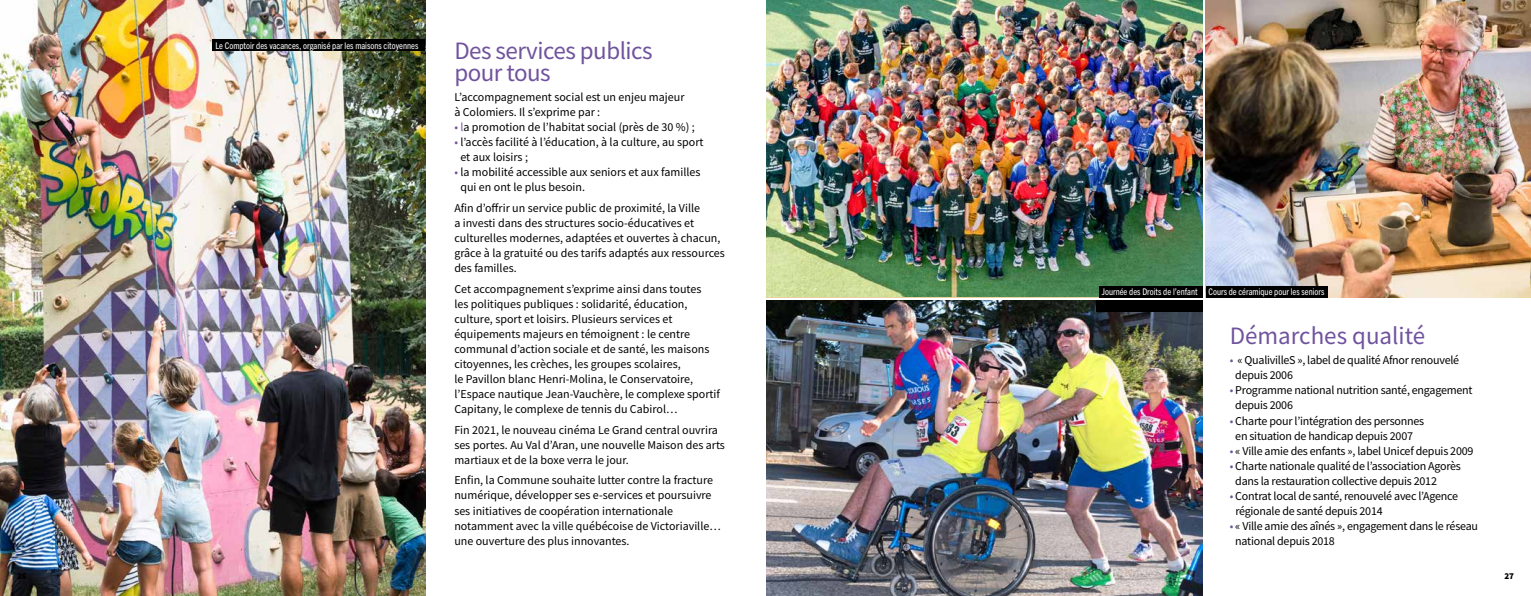
<style>
.page{position:relative;width:1531px;height:596px;background:#fff}
.page>*{position:absolute;margin:0;border:0;box-sizing:border-box;transform-origin:0 0}
.t1{font:25px/22px "Source Sans Pro";letter-spacing:-.02em;color:#70539e}
.t2{font:25px "Source Sans Pro";color:#70539e}
.t3{font:12px/15px "Source Sans Pro";color:#000}
.t4{font:12px/15px "Source Sans Pro";letter-spacing:-.02em;color:#000}
.t5{font:condensed 9.2px "Trade Gothic Next LT Pro";color:#fff}
.t6{font:900 9px "Source Sans Pro";color:#000}
.s1{color:#70539e}
</style>
<div class="page">
<img style="left:1205px;top:0;width:326px;height:297px">
<img style="left:766px;top:0;width:437px;height:297px">
<img style="left:766px;top:300px;width:437px;height:295px">
<img style="left:0;top:0;width:425px;height:595px">
<div style="left:1099px;top:286px;width:104px;height:11px;background:#000"></div>
<div style="left:1205px;top:286px;width:122px;height:11px;background:#000"></div>
<div style="left:1096px;top:300px;width:107px;height:11px;background:#000"></div>
<div style="left:213px;top:40px;width:212px;height:11px;background:#000"></div>
<p class="t5" style="left:215px;top:39px;width:204px">Le Comptoir des vacances, organisé par les maisons citoyennes</p>
<h1 class="t1" style="left:454px;top:39px;width:200px">Des services publics pour tous</h1>
<p class="t3" style="left:454px;top:90px;width:232px">L’accompagnement social est un enjeu majeur à Colomiers. Il s’exprime par :</p>
<p class="t3" style="left:454px;top:120px;width:242px"><span class="s1">• l</span>a promotion de l’habitat social (près de 30 %) ;</p>
<p class="t3" style="left:460px;top:135px;width:245px;text-indent:-6px"><span class="s1">•</span> l’accès facilité à l’éducation, à la culture, au sport et aux loisirs ;</p>
<p class="t3" style="left:460px;top:165px;width:242px;text-indent:-6px"><span class="s1">•</span> la mobilité accessible aux seniors et aux familles qui en ont le plus besoin.</p>
<p class="t3" style="left:454px;top:200px;width:272px">Afin d’offrir un service public de proximité, la Ville<br>a investi dans des structures socio-éducatives et culturelles modernes, adaptées et ouvertes à chacun, grâce à la gratuité ou des tarifs adaptés aux ressources des familles.</p>
<p class="t3" style="left:454px;top:281px;width:267px">Cet accompagnement s’exprime ainsi dans toutes<br>les politiques publiques : solidarité, éducation, culture, sport et loisirs. Plusieurs services et équipements majeurs en témoignent : le centre communal d’action sociale et de santé, les maisons citoyennes, les crèches, les groupes scolaires,<br>le Pavillon blanc Henri-Molina, le Conservatoire, l’Espace nautique Jean-Vauchère, le complexe sportif Capitany, le complexe de tennis du Cabirol…</p>
<p class="t3" style="left:454px;top:422px;width:272px">Fin 2021, le nouveau cinéma Le Grand central ouvrira ses portes. Au Val d’Aran, une nouvelle Maison des arts martiaux et de la boxe verra le jour.</p>
<p class="t3" style="left:454px;top:472px;width:268px">Enfin, la Commune souhaite lutter contre la fracture numérique, développer ses e-services et poursuivre ses initiatives de coopération internationale notamment avec la ville québécoise de Victoriaville… une ouverture des plus innovantes.</p>
<p class="t5" style="left:1102px;top:285px;width:224px">Journée des Droits de l’enfant Cours de céramique pour les seniors</p>
<h1 class="t2" style="left:1230px;top:319px;width:197px">Démarches qualité</h1>
<p class="t4" style="left:1235px;top:352px;width:225px;text-indent:-6px"><span class="s1">•</span> « QualivilleS », label de qualité Afnor renouvelé depuis 2006</p>
<p class="t4" style="left:1235px;top:382px;width:239px;text-indent:-6px"><span class="s1">•</span> Programme national nutrition santé, engagement depuis 2006</p>
<p class="t4" style="left:1230px;top:412px;width:196px;text-align:center"><span class="s1">•</span> Charte pour l’intégration des personnes en situation de handicap depuis 2007</p>
<p class="t4" style="left:1230px;top:442px;width:245px"><span class="s1">•</span> « Ville amie des enfants », label Unicef depuis 2009</p>
<p class="t4" style="left:1235px;top:457px;width:227px;text-indent:-6px"><span class="s1">•</span> Charte nationale qualité de l’association Agorès dans la restauration collective depuis 2012</p>
<p class="t4" style="left:1235px;top:487px;width:224px;text-indent:-6px"><span class="s1">•</span> Contrat local de santé, renouvelé avec l’Agence régionale de santé depuis 2014</p>
<p class="t4" style="left:1235px;top:517px;width:244px;text-indent:-6px"><span class="s1">•</span> « Ville amie des aînés », engagement dans le réseau national depuis 2018</p>
<p class="t6" style="left:17px;top:569px;width:11px">26</p>
<p class="t6" style="left:1504px;top:569px;width:11px">27</p>
</div>
